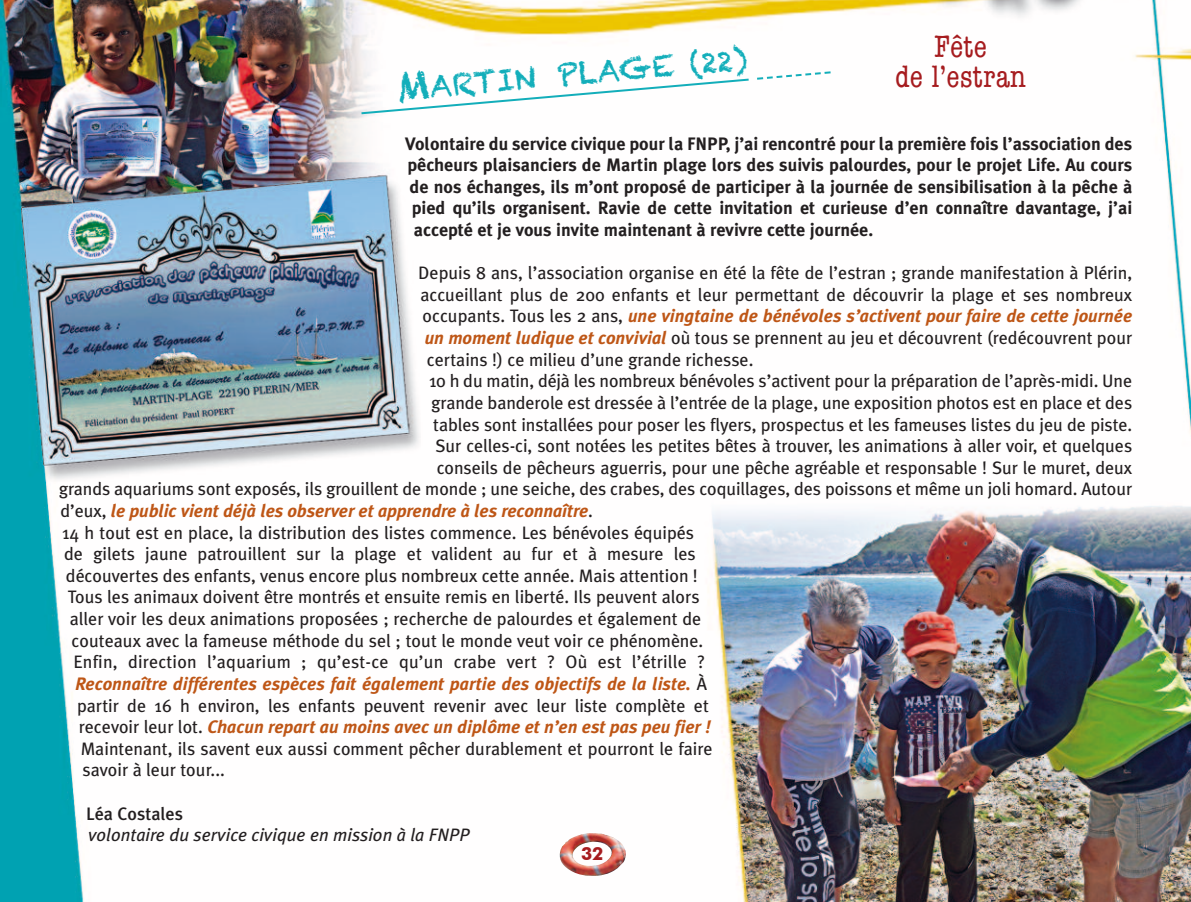
<style>
.page{position:relative;width:1191px;height:902px;background:#fff}
.page>*{position:absolute;margin:0;border:0;box-sizing:border-box;transform-origin:0 0}
.t1{font:condensed 32px/30px "American Typewriter";color:#a61c1f;text-align:center}
.t2{font:30px "Chalkduster";color:#13aeba}
.t3{font:18px "Meta Plus";color:#231f20}
.t4{font:700 18px "Meta Plus";color:#231f20}
.t5{font:italic 700 18px "Meta Plus";color:#be5616}
.t6{font:italic 18px "Meta Plus";color:#231f20}
.t7{font:500 18px "Meta Plus";color:#231f20}
.t8{font:700 18px "Futura BT";color:#a61c1f}
.s1{font-size:40px}
.s2{font-size:28px}
.s3{font-weight:400;font-style:normal;color:#231f20}
.s4{font-weight:700;font-style:italic;color:#be5616}
</style>
<div class="page">
<img style="left:0;top:0;width:1191px;height:901px">
<img style="left:559px;top:832px;width:67px;height:45px">
<svg style="left:359px;top:77px;width:392px;height:38px"></svg>
<svg style="left:757px;top:71px;width:73px;height:9px"></svg>
<h2 class="t2" style="left:395px;top:70px;width:353px;rotate:-5deg"><span class="s1">M</span>artin plage <span class="s2">(22)</span></h2>
<h1 class="t1" style="left:895px;top:32px;width:132px">Fête<br>de l’estran</h1>
<p class="t4" style="left:405px;top:133px;width:728px">Volontaire du service civique pour la FNPP, j’ai rencontré pour la première fois l’association des</p>
<p class="t4" style="left:407px;top:154px;width:726px">pêcheurs plaisanciers de Martin plage lors des suivis palourdes, pour le projet Life. Au cours</p>
<p class="t4" style="left:409px;top:176px;width:724px">de nos échanges, ils m’ont proposé de participer à la journée de sensibilisation à la pêche à</p>
<p class="t4" style="left:412px;top:198px;width:722px">pied qu’ils organisent. Ravie de cette invitation et curieuse d’en connaître davantage, j’ai</p>
<p class="t4" style="left:414px;top:219px;width:461px">accepté et je vous invite maintenant à revivre cette journée.</p>
<p class="t3" style="left:418px;top:262px;width:715px">Depuis 8 ans, l’association organise en été la fête de l’estran ; grande manifestation à Plérin,</p>
<p class="t3" style="left:420px;top:284px;width:713px">accueillant plus de 200 enfants et leur permettant de découvrir la plage et ses nombreux</p>
<p class="t5" style="left:422px;top:306px;width:711px"><span class="s3">occupants. Tous les 2 ans,</span> une vingtaine de bénévoles s’activent pour faire de cette journée</p>
<p class="t3" style="left:425px;top:327px;width:709px"><span class="s4">un moment ludique et convivial</span> où tous se prennent au jeu et découvrent (redécouvrent pour</p>
<p class="t3" style="left:427px;top:349px;width:328px">certains !) ce milieu d’une grande richesse.</p>
<p class="t3" style="left:429px;top:370px;width:705px">10 h du matin, déjà les nombreux bénévoles s’activent pour la préparation de l’après-midi. Une</p>
<p class="t3" style="left:431px;top:392px;width:702px">grande banderole est dressée à l’entrée de la plage, une exposition photos est en place et des</p>
<p class="t3" style="left:433px;top:414px;width:700px">tables sont installées pour poser les flyers, prospectus et les fameuses listes du jeu de piste.</p>
<p class="t3" style="left:435px;top:435px;width:698px">Sur celles-ci, sont notées les petites bêtes à trouver, les animations à aller voir, et quelques</p>
<p class="t3" style="left:437px;top:457px;width:697px">conseils de pêcheurs aguerris, pour une pêche agréable et responsable ! Sur le muret, deux</p>
<p class="t3" style="left:59px;top:478px;width:1075px">grands aquariums sont exposés, ils grouillent de monde ; une seiche, des crabes, des coquillages, des poissons et même un joli homard. Autour</p>
<p class="t5" style="left:60px;top:500px;width:534px"><span class="s3">d’eux,</span> le public vient déjà les observer et apprendre à les reconnaître<span class="s3">.</span></p>
<p class="t3" style="left:62px;top:522px;width:633px">14 h tout est en place, la distribution des listes commence. Les bénévoles équipés</p>
<p class="t3" style="left:64px;top:543px;width:633px">de gilets jaune patrouillent sur la plage et valident au fur et à mesure les</p>
<p class="t3" style="left:66px;top:565px;width:633px">découvertes des enfants, venus encore plus nombreux cette année. Mais attention !</p>
<p class="t3" style="left:68px;top:586px;width:633px">Tous les animaux doivent être montrés et ensuite remis en liberté. Ils peuvent alors</p>
<p class="t3" style="left:70px;top:608px;width:633px">aller voir les deux animations proposées ; recherche de palourdes et également de</p>
<p class="t3" style="left:72px;top:630px;width:633px">couteaux avec la fameuse méthode du sel ; tout le monde veut voir ce phénomène.</p>
<p class="t3" style="left:73px;top:651px;width:633px">Enfin, direction l’aquarium ; qu’est-ce qu’un crabe vert ? Où est l’étrille ?</p>
<p class="t5" style="left:75px;top:673px;width:633px">Reconnaître différentes espèces fait également partie des objectifs de la liste. <span class="s3">À</span></p>
<p class="t3" style="left:77px;top:694px;width:633px">partir de 16 h environ, les enfants peuvent revenir avec leur liste complète et</p>
<p class="t5" style="left:79px;top:716px;width:633px"><span class="s3">recevoir leur lot.</span> Chacun repart au moins avec un diplôme et n’en est pas peu fier !</p>
<p class="t3" style="left:81px;top:738px;width:633px">Maintenant, ils savent eux aussi comment pêcher durablement et pourront le faire</p>
<p class="t3" style="left:83px;top:759px;width:144px">savoir à leur tour...</p>
<p class="t7" style="left:86px;top:802px;width:98px">Léa Costales</p>
<p class="t6" style="left:88px;top:824px;width:383px">volontaire du service civique en mission à la FNPP</p>
<p class="t8" style="left:581px;top:842px;width:24px">32</p>
</div>
